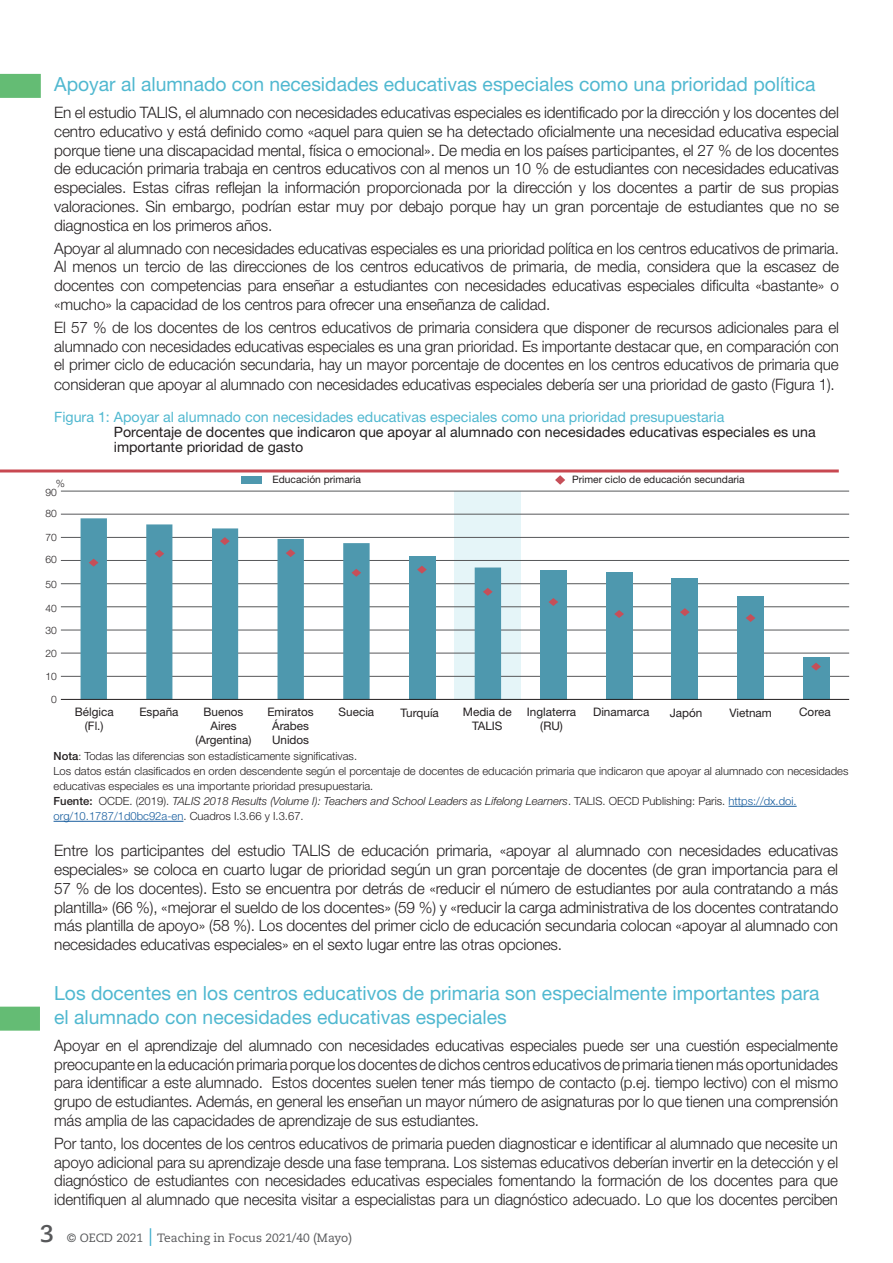
<style>
.page{position:relative;width:893px;height:1263px;background:#fff}
.page>*{position:absolute;margin:0;border:0;box-sizing:border-box;transform-origin:0 0}
.t1{font:19.5px/24px "Helvetica Neue LT Std";color:#50b8d0}
.t2{font:300 15.75px/18.8px "Helvetica Neue LT Std";letter-spacing:-.01em;color:#231f20;text-align:justify}
.t3{font:300 15.75px/18.8px "Helvetica Neue LT Std";letter-spacing:-.01em;color:#231f20;text-align:justify;scale:.96 1}
.t4{font:14.25px/15px "Helvetica Neue LT Std";color:#231f20}
.t5{font:14.25px "Helvetica Neue LT Std";color:#50b8d0}
.t6{font:12px "Caecilia LT Std";color:#57585a}
.t7{font:11.7px/14.1px "Helvetica Neue LT Std";color:#231f20;text-align:center}
.t8{font:300 11.25px/15px "Helvetica Neue LT Std";color:#231f20}
.t9{font:10.2px "Helvetica Neue LT Std";color:#231f20}
.t10{font:300 10.2px "Helvetica Neue LT Std";letter-spacing:.005em;color:#231f20}
.s1{font-weight:500}
.s2{font-size:10.5px}
.s3{font-style:italic}
.s4{color:#175d9e}
.s5{font-weight:700;font-size:24px}
</style>
<div class="page">
<svg style="left:150px;top:1228px;width:1px;height:18px"></svg>
<hr style="left:0;top:469px;width:839px;height:3px;background:#c84851">
<hr style="left:728px;top:806px;width:69px;height:1px;background:#175d9e">
<hr style="left:54px;top:821px;width:129px;height:1px;background:#175d9e">
<div style="left:455px;top:491px;width:66px;height:208px;background:#e5f5f8"></div>
<hr style="left:61px;top:676px;width:788px;height:1px;background:#57585a">
<hr style="left:61px;top:653px;width:788px;height:1px;background:#57585a">
<hr style="left:61px;top:630px;width:788px;height:1px;background:#57585a">
<hr style="left:61px;top:606px;width:788px;height:1px;background:#57585a">
<hr style="left:61px;top:583px;width:788px;height:1px;background:#57585a">
<hr style="left:61px;top:560px;width:788px;height:1px;background:#57585a">
<hr style="left:61px;top:537px;width:788px;height:1px;background:#57585a">
<hr style="left:61px;top:514px;width:788px;height:1px;background:#57585a">
<hr style="left:61px;top:491px;width:788px;height:1px;background:#57585a">
<div style="left:540px;top:570px;width:27px;height:129px;background:#4e98ae"></div>
<div style="left:606px;top:572px;width:26px;height:127px;background:#4e98ae"></div>
<div style="left:672px;top:578px;width:26px;height:121px;background:#4e98ae"></div>
<div style="left:737px;top:596px;width:27px;height:103px;background:#4e98ae"></div>
<div style="left:803px;top:657px;width:26px;height:42px;background:#4e98ae"></div>
<svg style="left:81px;top:518px;width:420px;height:181px"></svg>
<hr style="left:61px;top:699px;width:788px;height:1px;background:#231f20">
<svg style="left:89px;top:559px;width:9px;height:8px"></svg>
<svg style="left:154px;top:550px;width:10px;height:8px"></svg>
<svg style="left:220px;top:537px;width:10px;height:8px"></svg>
<svg style="left:286px;top:549px;width:9px;height:8px"></svg>
<svg style="left:351px;top:569px;width:10px;height:8px"></svg>
<svg style="left:483px;top:588px;width:10px;height:8px"></svg>
<svg style="left:417px;top:566px;width:10px;height:8px"></svg>
<svg style="left:548px;top:598px;width:10px;height:8px"></svg>
<svg style="left:614px;top:610px;width:10px;height:8px"></svg>
<svg style="left:680px;top:608px;width:10px;height:8px"></svg>
<svg style="left:746px;top:614px;width:9px;height:8px"></svg>
<svg style="left:811px;top:663px;width:10px;height:8px"></svg>
<div style="left:242px;top:476px;width:20px;height:7px;background:#4e98ae"></div>
<svg style="left:555px;top:475px;width:10px;height:10px"></svg>
<div style="left:0;top:74px;width:41px;height:24px;background:#64bc74"></div>
<div style="left:0;top:1007px;width:40px;height:24px;background:#64bc74"></div>
<p class="t1" style="left:54px;top:72px;width:763px">Apoyar al alumnado con necesidades educativas especiales como una prioridad política</p>
<p class="t2" style="left:54px;top:103px;width:786px">En el estudio TALIS, el alumnado con necesidades educativas especiales es identificado por la dirección y los docentes del centro educativo y está definido como «aquel para quien se ha detectado oficialmente una necesidad educativa especial porque tiene una discapacidad mental, física o emocional». De media en los países participantes, el 27 % de los docentes de educación primaria trabaja en centros educativos con al menos un 10 % de estudiantes con necesidades educativas especiales. Estas cifras reflejan la información proporcionada por la dirección y los docentes a partir de sus propias valoraciones. Sin embargo, podrían estar muy por debajo porque hay un gran porcentaje de estudiantes que no se diagnostica en los primeros años.</p>
<p class="t2" style="left:54px;top:238px;width:786px">Apoyar al alumnado con necesidades educativas especiales es una prioridad política en los centros educativos de primaria.<br>Al menos un tercio de las direcciones de los centros educativos de primaria, de media, considera que la escasez de docentes con competencias para enseñar a estudiantes con necesidades educativas especiales dificulta «bastante» o «mucho» la capacidad de los centros para ofrecer una enseñanza de calidad.</p>
<p class="t2" style="left:54px;top:317px;width:786px">El 57 % de los docentes de los centros educativos de primaria considera que disponer de recursos adicionales para el alumnado con necesidades educativas especiales es una gran prioridad. Es importante destacar que, en comparación con el primer ciclo de educación secundaria, hay un mayor porcentaje de docentes en los centros educativos de primaria que consideran que apoyar al alumnado con necesidades educativas especiales debería ser una prioridad de gasto (Figura 1).</p>
<p class="t5" style="left:54px;top:409px;width:672px">Figura 1: Apoyar al alumnado con necesidades educativas especiales como una prioridad presupuestaria</p>
<p class="t4" style="left:114px;top:425px;width:703px">Porcentaje de docentes que indicaron que apoyar al alumnado con necesidades educativas especiales es una importante prioridad de gasto</p>
<p class="t10" style="left:56px;top:477px;width:11px">%</p>
<p class="t9" style="left:272px;top:474px;width:90px">Educación primaria</p>
<p class="t9" style="left:572px;top:474px;width:174px">Primer ciclo de educación secundaria</p>
<p class="t10" style="left:45px;top:486px;width:13px">90</p>
<p class="t10" style="left:45px;top:507px;width:13px">80</p>
<p class="t10" style="left:45px;top:531px;width:13px">70</p>
<p class="t10" style="left:45px;top:553px;width:13px">60</p>
<p class="t10" style="left:45px;top:578px;width:13px">50</p>
<p class="t10" style="left:45px;top:602px;width:13px">40</p>
<p class="t10" style="left:45px;top:624px;width:13px">30</p>
<p class="t10" style="left:45px;top:647px;width:13px">20</p>
<p class="t10" style="left:45px;top:670px;width:13px">10</p>
<p class="t10" style="left:51px;top:693px;width:7px">0</p>
<p class="t7" style="left:75px;top:705px;width:40px">Bélgica (Fl.)</p>
<p class="t7" style="left:139px;top:705px;width:41px">España</p>
<p class="t7" style="left:196px;top:705px;width:57px">Buenos<br>Aires (Argentina)</p>
<p class="t7" style="left:267px;top:705px;width:48px">Emiratos<br>Árabes<br>Unidos</p>
<p class="t7" style="left:339px;top:705px;width:37px">Suecia</p>
<p class="t7" style="left:401px;top:705px;width:40px">Turquía</p>
<p class="t7" style="left:463px;top:705px;width:50px">Media de<br>TALIS</p>
<p class="t7" style="left:527px;top:705px;width:51px">Inglaterra (RU)</p>
<p class="t7" style="left:593px;top:705px;width:58px">Dinamarca</p>
<p class="t7" style="left:670px;top:705px;width:34px">Japón</p>
<p class="t7" style="left:729px;top:705px;width:44px">Vietnam</p>
<p class="t7" style="left:799px;top:705px;width:33px">Corea</p>
<p class="t8" style="left:54px;top:748px;width:796px"><span class="s1">Nota</span><span class="s2">:</span> Todas las diferencias son estadísticamente significativas.<br>Los datos están clasificados en orden descendente según el porcentaje de docentes de educación primaria que indicaron que apoyar al alumnado con necesidades educativas especiales es una importante prioridad presupuestaria.<br><span class="s1">Fuente:</span> OCDE. (2019). <span class="s3">TALIS 2018 Results (Volume I): Teachers and School Leaders as Lifelong Learners</span>. TALIS. OECD Publishing: Paris. <span class="s4">https://dx.doi. org/10.1787/1d0bc92a-en</span>. Cuadros I.3.66 y I.3.67.</p>
<p class="t2" style="left:54px;top:841px;width:785px">Entre los participantes del estudio TALIS de educación primaria, «apoyar al alumnado con necesidades educativas especiales» se coloca en cuarto lugar de prioridad según un gran porcentaje de docentes (de gran importancia para el 57 % de los docentes). Esto se encuentra por detrás de «reducir el número de estudiantes por aula contratando a más plantilla» (66 %), «mejorar el sueldo de los docentes» (59 %) y «reducir la carga administrativa de los docentes contratando más plantilla de apoyo» (58 %). Los docentes del primer ciclo de educación secundaria colocan «apoyar al alumnado con necesidades educativas especiales» en el sexto lugar entre las otras opciones.</p>
<p class="t1" style="left:54px;top:980px;width:767px">Los docentes en los centros educativos de primaria son especialmente importantes para el alumnado con necesidades educativas especiales</p>
<p class="t3" style="left:54px;top:1035px;width:818px">Apoyar en el aprendizaje del alumnado con necesidades educativas especiales puede ser una cuestión especialmente preocupante en la educación primaria porque los docentes de dichos centros educativos de primaria tienen más oportunidades para identificar a este alumnado. Estos docentes suelen tener más tiempo de contacto (p.ej. tiempo lectivo) con el mismo grupo de estudiantes. Además, en general les enseñan un mayor número de asignaturas por lo que tienen una comprensión más amplia de las capacidades de aprendizaje de sus estudiantes.</p>
<p class="t3" style="left:54px;top:1133px;width:818px">Por tanto, los docentes de los centros educativos de primaria pueden diagnosticar e identificar al alumnado que necesite un apoyo adicional para su aprendizaje desde una fase temprana. Los sistemas educativos deberían invertir en la detección y el diagnóstico de estudiantes con necesidades educativas especiales fomentando la formación de los docentes para que identifiquen al alumnado que necesita visitar a especialistas para un diagnóstico adecuado. Lo que los docentes perciben</p>
<p class="t6" style="left:40px;top:1230px;width:314px"><span class="s5">3</span> © OECD 2021 Teaching in Focus 2021/40 (Mayo)</p>
</div>
